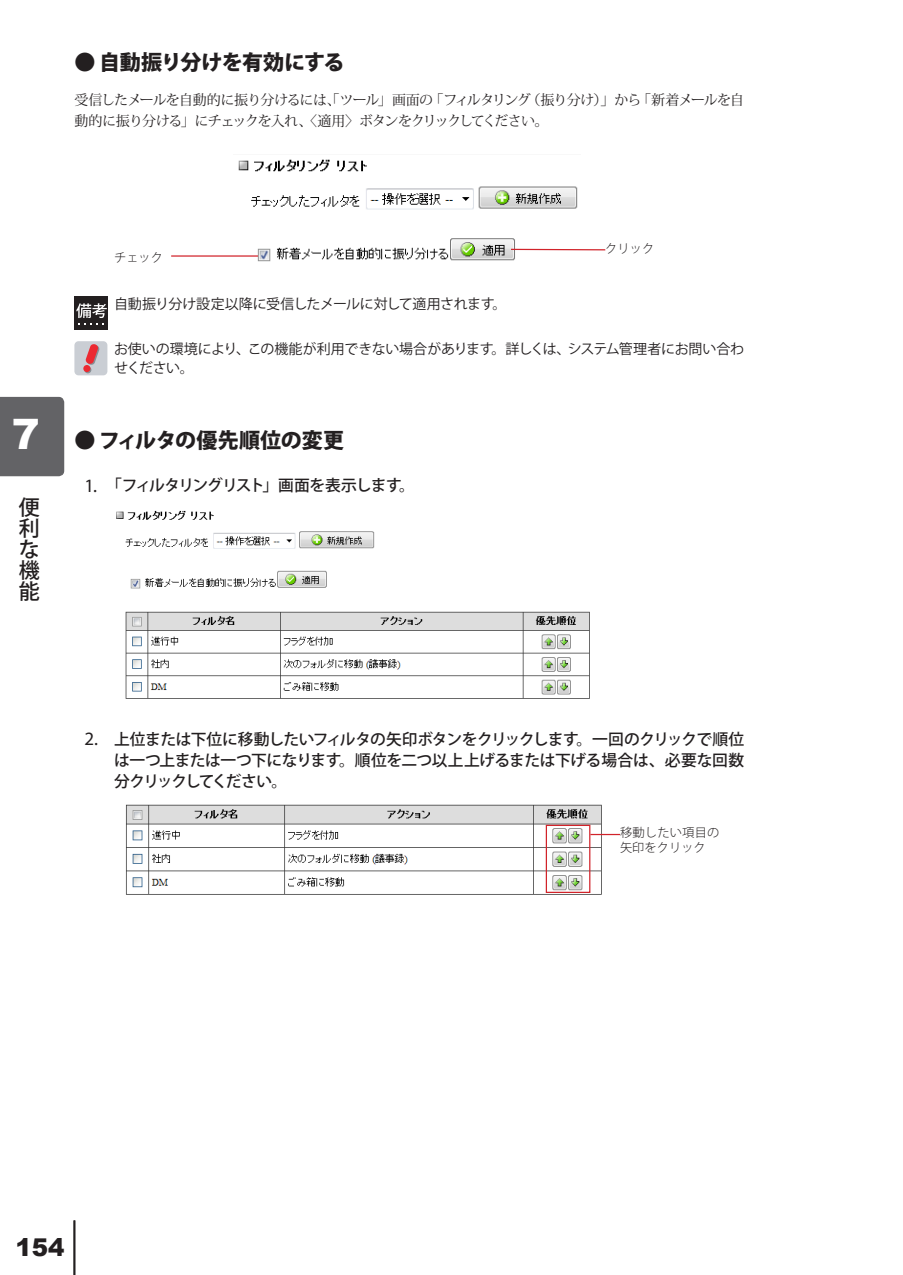
<style>
.page{position:relative;width:903px;height:1275px;background:#fff}
.page>*{position:absolute;margin:0;border:0;box-sizing:border-box;transform-origin:0 0}
.t1{font:900 42px "Arial";color:#fff}
.t2{font:900 24.5px "Arial";color:#231f20}
.t3{font:800 21px "Koz Go Pro";letter-spacing:-.015em;color:#231f20}
.t4{font:500 21px/21px "Koz Go Pro";color:#231f20;text-align:justify}
.数字付き本文{font:500 15.75px/21px "Koz Go Pro";letter-spacing:-.03em;color:#231f20;text-align:justify}
.数字付き本文-2{font:500 15.75px "Koz Go Pro";letter-spacing:-.065em;color:#231f20}
.本文{font:14px/21px "Koz Min Pro";letter-spacing:-.065em;color:#231f20}
.注意書き{font:14px/18.7px "Koz Go Pro";letter-spacing:-.025em;color:#231f20}
.t5{font:300 12.25px/15.8px "Koz Go Pro";color:#231f20}
.s1{font-family:"Myriad Pro";font-weight:400;font-size:18.9px}
.s2{font-family:"Myriad Pro";font-weight:400;font-size:18.55px}
</style>
<div class="page">
<div style="left:0;top:397px;width:64px;height:79px;background:#636366"></div>
<hr style="left:74px;top:1220px;width:1px;height:55px;background:#231f20">
<img style="left:238px;top:159px;width:342px;height:103px">
<hr style="left:171px;top:255px;width:87px;height:2px;background:#d1232a">
<hr style="left:511px;top:249px;width:94px;height:1px;background:#d1232a">
<div style="left:74px;top:296px;width:34px;height:34px;background:#231f20"></div>
<svg style="left:76px;top:303px;width:31px;height:22px"></svg>
<div style="left:74px;top:341px;width:33px;height:34px;background:#caced4;border-radius:4px"></div>
<div style="left:83px;top:365px;width:7px;height:7px;background:#ec2931;border-radius:50%"></div>
<svg style="left:85px;top:344px;width:15px;height:21px"></svg>
<img style="left:116px;top:510px;width:474px;height:189px">
<img style="left:126px;top:804px;width:478px;height:91px">
<div style="left:546px;top:825px;width:44px;height:68px;border:1px solid #d1232a"></div>
<hr style="left:590px;top:834px;width:30px;height:1px;background:#d1232a">
<p class="t3" style="left:74px;top:49px;width:271px">● 自動振り分けを有効にする</p>
<p class="本文" style="left:74px;top:88px;width:671px">受信したメールを自動的に振り分けるには、「ツール」画面の「フィルタリング（振り分け）」から「新着メールを自動的に振り分ける」にチェックを入れ、〈適用〉ボタンをクリックしてください。</p>
<h1 class="t1" style="left:12px;top:404px;width:30px">7</h1>
<h3 class="t4" style="left:19px;top:497px;width:22px">便利な機能</h3>
<p class="t5" style="left:114px;top:250px;width:50px">チェック</p>
<p class="t5" style="left:605px;top:241px;width:50px">クリック</p>
<p class="注意書き" style="left:114px;top:295px;width:394px">自動振り分け設定以降に受信したメールに対して適用されます。</p>
<p class="注意書き" style="left:114px;top:340px;width:631px">お使いの環境により、この機能が利用できない場合があります。詳しくは、システム管理者にお問い合わせください。</p>
<p class="t3" style="left:74px;top:426px;width:271px">● フィルタの優先順位の変更</p>
<p class="数字付き本文-2" style="left:84px;top:475px;width:332px"><span class="s1">1</span><span class="s2">.</span> 「フィルタリングリスト」画面を表示します。</p>
<p class="数字付き本文" style="left:114px;top:729px;width:632px;text-indent:-30px"><span class="s1">2</span><span class="s2">.</span> 上位または下位に移動したいフィルタの矢印ボタンをクリックします。一回のクリックで順位は一つ上または一つ下になります。順位を二つ以上上げるまたは下げる場合は、必要な回数分クリックしてください。</p>
<p class="t5" style="left:620px;top:824px;width:101px">移動したい項目の矢印をクリック</p>
<h2 class="t2" style="left:15px;top:1230px;width:51px">154</h2>
</div>
